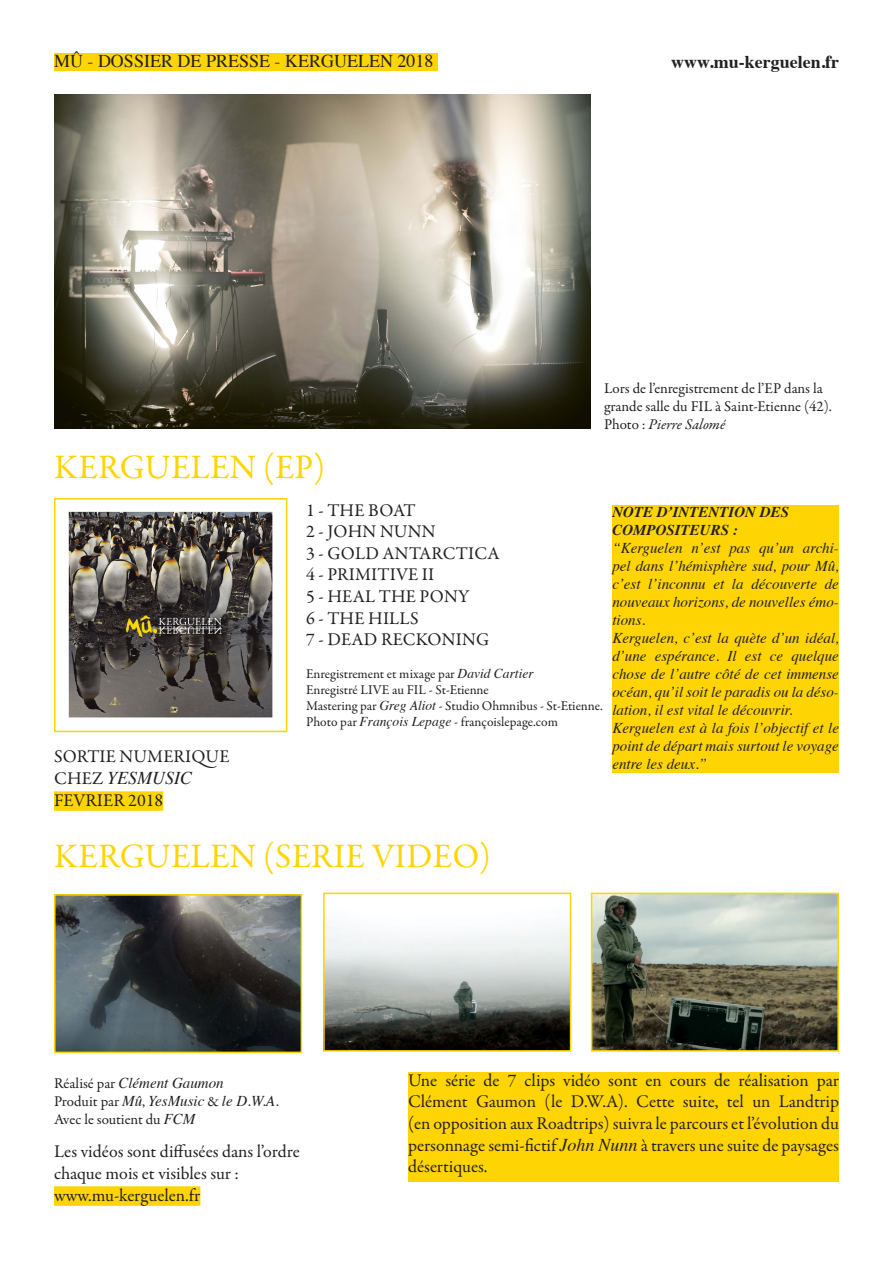
<style>
.page{position:relative;width:893px;height:1263px;background:#fff}
.page>*{position:absolute;margin:0;border:0;box-sizing:border-box;transform-origin:0 0}
.t1{font:34.5px "Garamond Premr Pro";letter-spacing:.005em;color:#fed503}
.t2{font:18px/21.6px "Garamond Premr Pro";color:#231f20;text-align:justify}
.t3{font:18px "Times";color:#231f20}
.t4{font:700 18px "Times";color:#231f20}
.t5{font:italic 18px "Times";color:#231f20}
.t6{font:italic 15px/18px "Times";color:#231f20;text-align:justify}
.t7{font:15px/18px "Garamond Premr Pro";letter-spacing:-.005em;color:#231f20}
.t8{font:italic 700 15px "Times";color:#231f20}
.t9{font:italic 15px "Garamond Premr Pro";color:#231f20}
.t10{font:13.5px "Garamond Premr Pro";letter-spacing:-.005em;color:#231f20}
.s1{font-style:normal}
.s2{font-family:"Garamond Premr Pro";font-style:normal}
.s3{font-family:"Times";font-style:italic}
</style>
<div class="page">
<div style="left:54px;top:53px;width:384px;height:18px;background:#fed503"></div>
<div style="left:612px;top:506px;width:227px;height:267px;background:#fed503"></div>
<div style="left:54px;top:791px;width:109px;height:20px;background:#fed503"></div>
<img style="left:68px;top:511px;width:205px;height:207px">
<div style="left:54px;top:498px;width:233px;height:234px;border:2px solid #fed503"></div>
<img style="left:57px;top:897px;width:242px;height:153px">
<div style="left:54px;top:894px;width:248px;height:159px;border:2px solid #fed503"></div>
<img style="left:326px;top:929px;width:242px;height:120px">
<div style="left:323px;top:893px;width:248px;height:159px;border:2px solid #fed503"></div>
<img style="left:594px;top:896px;width:242px;height:153px">
<div style="left:591px;top:893px;width:248px;height:159px;border:2px solid #fed503"></div>
<div style="left:408px;top:1073px;width:431px;height:109px;background:#fed503"></div>
<div style="left:54px;top:1186px;width:146px;height:20px;background:#fed503"></div>
<img style="left:54px;top:94px;width:536px;height:334px">
<p class="t3" style="left:54px;top:44px;width:381px">MÛ - DOSSIER DE PRESSE - KERGUELEN 2018</p>
<p class="t4" style="left:671px;top:44px;width:169px">www.mu-kerguelen.fr</p>
<p class="t1" style="left:54px;top:446px;width:273px">KERGUELEN (EP)</p>
<p class="t7" style="left:604px;top:379px;width:229px">Lors de l’enregistrement de l’EP dans la grande salle du FIL à Saint-Etienne (42).</p>
<p class="t9" style="left:604px;top:414px;width:123px"><span class="s1">Photo :</span> Pierre Salomé</p>
<p class="t2" style="left:54px;top:746px;width:177px">SORTIE NUMERIQUE</p>
<p class="t5" style="left:54px;top:762px;width:140px"><span class="s2">CHEZ</span> YESMUSIC</p>
<p class="t2" style="left:54px;top:789px;width:111px">FEVRIER 2018</p>
<p class="t2" style="left:306px;top:500px;width:111px">1 - THE BOAT</p>
<p class="t2" style="left:306px;top:521px;width:131px">2 - JOHN NUNN</p>
<p class="t2" style="left:306px;top:543px;width:195px">3 - GOLD ANTARCTICA</p>
<p class="t2" style="left:306px;top:564px;width:129px">4 - PRIMITIVE II</p>
<p class="t2" style="left:306px;top:586px;width:165px">5 - HEAL THE PONY</p>
<p class="t2" style="left:306px;top:608px;width:114px">6 - THE HILLS</p>
<p class="t2" style="left:306px;top:629px;width:184px">7 - DEAD RECKONING</p>
<p class="t10" style="left:306px;top:665px;width:229px">Enregistrement et mixage par <span class="s3">David Cartier</span></p>
<p class="t10" style="left:306px;top:681px;width:184px">Enregistré LIVE au FIL - St-Etienne</p>
<p class="t10" style="left:306px;top:698px;width:298px">Mastering par <span class="s3">Greg Aliot</span> - Studio Ohmnibus - St-Etienne.</p>
<p class="t10" style="left:306px;top:714px;width:253px">Photo par <span class="s3">François Lepage</span> - françoislepage.com</p>
<p class="t8" style="left:612px;top:498px;width:178px">NOTE D’INTENTION DES</p>
<p class="t8" style="left:612px;top:516px;width:127px">COMPOSITEURS :</p>
<p class="t6" style="left:612px;top:538px;width:228px">“Kerguelen n’est pas qu’un archi&shy;pel dans l’hémisphère sud, pour Mû, c’est l’inconnu et la découverte de nouveaux horizons, de nouvelles émo&shy;tions.</p>
<p class="t6" style="left:612px;top:628px;width:228px">Kerguelen, c’est la quète d’un idéal, d’une espérance. Il est ce quelque chose de l’autre côté de cet immense océan, qu’il soit le paradis ou la déso&shy;lation, il est vital le découvrir.</p>
<p class="t6" style="left:612px;top:718px;width:228px">Kerguelen est à la fois l’objectif et le point de départ mais surtout le voyage entre les deux.”</p>
<p class="t1" style="left:54px;top:835px;width:439px">KERGUELEN (SERIE VIDEO)</p>
<p class="t6" style="left:54px;top:1073px;width:171px"><span class="s2">Réalisé par</span> Clément Gaumon</p>
<p class="t6" style="left:54px;top:1091px;width:226px"><span class="s2">Produit par</span> Mû<span class="s2">,</span> YesMusic <span class="s2">&amp;</span> le D.W.A.</p>
<p class="t7" style="left:54px;top:1111px;width:143px">Avec le soutient du <span class="s3">FCM</span></p>
<p class="t2" style="left:54px;top:1141px;width:247px">Les vidéos sont diffusées dans l’ordre chaque mois et visibles sur :</p>
<p class="t2" style="left:54px;top:1184px;width:148px">www.mu-kerguelen.fr</p>
<p class="t2" style="left:408px;top:1070px;width:432px">Une série de 7 clips vidéo sont en cours de réalisation par Clément Gaumon (le D.W.A). Cette suite, tel un Landtrip (en opposition aux Roadtrips) suivra le parcours et l’évolution du personnage semi-fictif <span class="s3">John Nunn</span> à travers une suite de paysages désertiques.</p>
</div>
